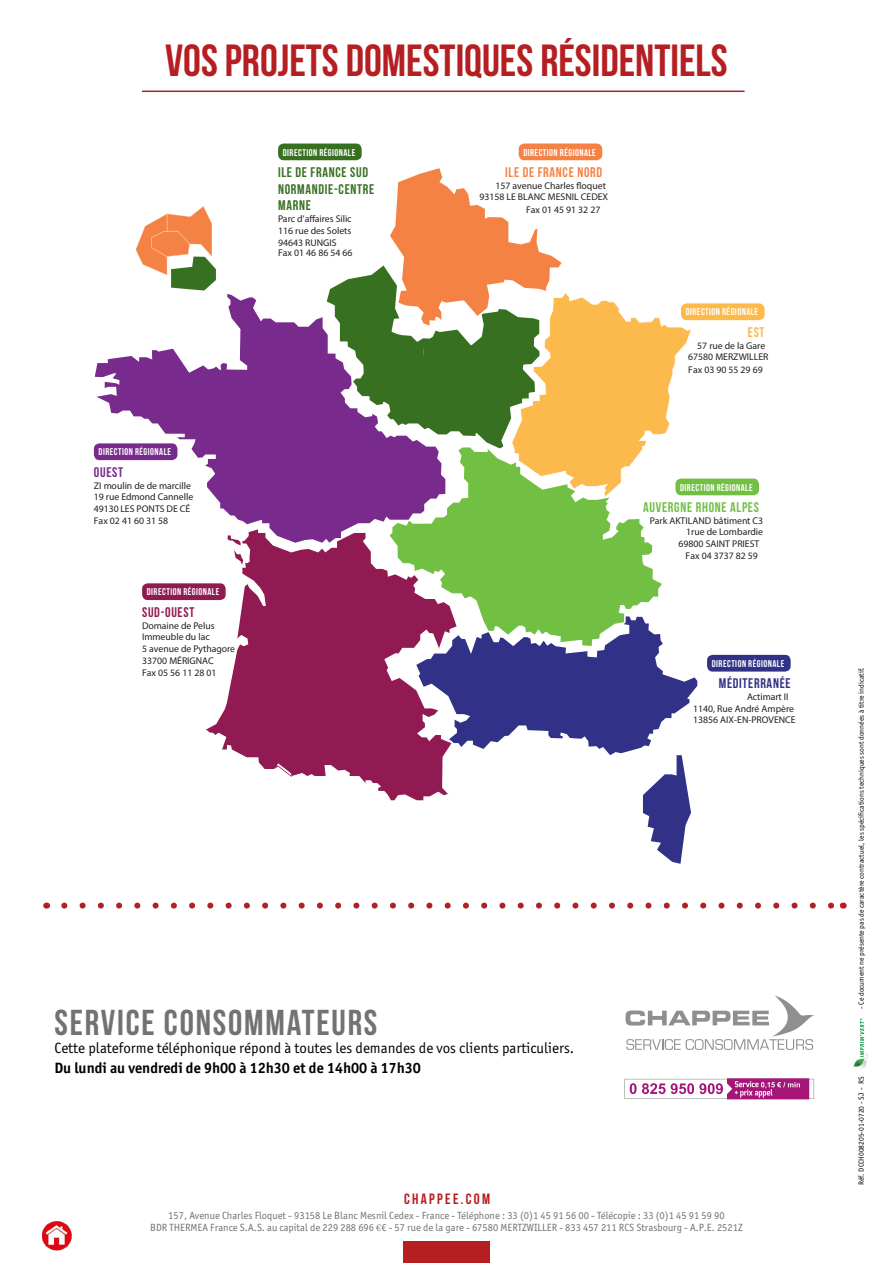
<style>
.page{position:relative;width:893px;height:1263px;background:#fff}
.page>*{position:absolute;margin:0;border:0;box-sizing:border-box;transform-origin:0 0}
.t1{font:700 45px "Bebas Neue";color:#b61f22}
.t2{font:700 36px "Bebas Neue";letter-spacing:.05em;color:#717273}
.t3{font:15px "Officina Sans ITC Pro";color:#000}
.t4{font:700 15px "Officina Sans ITC Pro";color:#000}
.t5{font:700 15px "Bebas Neue";letter-spacing:.155em;color:#b61f22}
.t6{font:700 13.95px/16.8px "Bebas Neue";letter-spacing:.05em;color:#387022}
.t7{font:700 13.95px "Bebas Neue";letter-spacing:.05em;color:#71bf43}
.t8{font:700 13.95px "Bebas Neue";letter-spacing:.05em;color:#f58245}
.t9{font:700 13.95px "Bebas Neue";letter-spacing:.05em;color:#303187}
.t10{font:700 13.95px "Bebas Neue";letter-spacing:.05em;color:#901a51}
.t11{font:700 13.95px "Bebas Neue";letter-spacing:.05em;color:#782a8d}
.t12{font:700 13.95px "Bebas Neue";color:#fcb94c}
.t13{font:10.5px/12.6px "Officina Sans ITC Pro";color:#717273;text-align:center}
.t14{font:700 10.5px "Bebas Neue";letter-spacing:.155em;color:#747576}
.t15{font:9.75px/11.9px "Officina Sans";color:#221f1f}
.t16{font:700 9.75px "Bebas Neue";letter-spacing:.05em;color:#fff}
.t17{font:7.5px "Officina Sans ITC Pro";color:#000}
.s1{font-family:"Minion Pro"}
.s2{font-size:15px;color:#b61f22}
</style>
<div class="page">
<img style="left:43px;top:1221px;width:29px;height:29px">
<img style="left:853px;top:1054px;width:15px;height:15px">
<svg style="left:860px;top:1018px;width:4px;height:39px"></svg>
<div style="left:404px;top:1242px;width:86px;height:21px;background:#b61f22"></div>
<hr style="left:142px;top:91px;width:602px;height:1px;background:#b61f22">
<svg style="left:135px;top:206px;width:81px;height:85px"></svg>
<svg style="left:329px;top:168px;width:362px;height:328px"></svg>
<svg style="left:458px;top:647px;width:240px;height:217px"></svg>
<svg style="left:447px;top:446px;width:216px;height:201px;fill:#71bf43"></svg>
<svg style="left:205px;top:528px;width:253px;height:273px;fill:#901a51"></svg>
<svg style="left:226px;top:544px;width:19px;height:21px"></svg>
<svg style="left:93px;top:292px;width:354px;height:252px"></svg>
<div style="left:519px;top:144px;width:83px;height:16px;background:#f58245;border-radius:6px"></div>
<div style="left:681px;top:303px;width:83px;height:17px;background:#fcb94c;border-radius:6px"></div>
<div style="left:675px;top:479px;width:84px;height:16px;background:#71bf43;border-radius:6px"></div>
<div style="left:142px;top:583px;width:84px;height:17px;background:#901a51;border-radius:6px"></div>
<div style="left:94px;top:443px;width:83px;height:17px;background:#782a8d;border-radius:6px"></div>
<div style="left:707px;top:655px;width:84px;height:17px;background:#303187;border-radius:6px"></div>
<div style="left:278px;top:144px;width:84px;height:16px;background:#387022;border-radius:6px"></div>
<svg style="left:64px;top:902px;width:770px;height:6px"></svg>
<svg style="left:624px;top:1078px;width:190px;height:21px"></svg>
<svg style="left:626px;top:995px;width:188px;height:55px"></svg>
<h1 class="t1" style="left:165px;top:36px;width:564px">VOS PROJETS DOMESTIQUES RÉSIDENTIELS</h1>
<p class="t16" style="left:283px;top:146px;width:74px">DIRECTION RÉGIONALE</p>
<h3 class="t6" style="left:278px;top:164px;width:98px">ILE DE FRANCE SUD<br>NORMANDIE-CENTRE<br>MARNE</h3>
<p class="t15" style="left:278px;top:213px;width:76px;line-height:11.4px">Parc d’affaires Silic<br>116 rue des Solets<br>94643 RUNGIS<br>Fax 01 46 86 54 66</p>
<p class="t16" style="left:99px;top:446px;width:74px">DIRECTION RÉGIONALE</p>
<h3 class="t11" style="left:94px;top:464px;width:31px">OUEST</h3>
<p class="t15" style="left:94px;top:480px;width:101px">ZI moulin de de marcille<br>19 rue Edmond Cannelle<br>49130 LES PONTS DE CÉ<br>Fax 02 41 60 31 58</p>
<p class="t16" style="left:147px;top:586px;width:74px">DIRECTION RÉGIONALE</p>
<h3 class="t10" style="left:142px;top:604px;width:54px">SUD-OUEST</h3>
<p class="t15" style="left:142px;top:620px;width:94px">Domaine de Pelus<br>Immeuble du lac<br>5 avenue de Pythagore<br>33700 MÉRIGNAC<br>Fax 05 56 11 28 01</p>
<p class="t16" style="left:523px;top:146px;width:74px">DIRECTION RÉGIONALE</p>
<h3 class="t8" style="left:505px;top:164px;width:98px">ILE DE FRANCE NORD</h3>
<p class="t15" style="left:495px;top:180px;width:112px">157 avenue Charles floquet</p>
<p class="t15" style="left:479px;top:192px;width:130px">93158 LE BLANC MESNIL CEDEX</p>
<p class="t15" style="left:526px;top:204px;width:76px">Fax 01 45 91 32 27</p>
<p class="t16" style="left:686px;top:306px;width:74px">DIRECTION RÉGIONALE</p>
<h3 class="t12" style="left:748px;top:324px;width:18px">EST</h3>
<p class="t15" style="left:688px;top:340px;width:82px;text-indent:9px">57 rue de la Gare<br>67580 MERZWILLER<br>Fax 03 90 55 29 69</p>
<p class="t16" style="left:680px;top:481px;width:74px">DIRECTION RÉGIONALE</p>
<h3 class="t7" style="left:643px;top:499px;width:117px">AUVERGNE RHONE ALPES</h3>
<p class="t15" style="left:650px;top:515px;width:115px">Park AKTILAND bâtiment C3</p>
<p class="t15" style="left:686px;top:527px;width:78px">1rue de Lombardie</p>
<p class="t15" style="left:679px;top:538px;width:82px">69800 SAINT PRIEST</p>
<p class="t15" style="left:686px;top:551px;width:74px">Fax 04 3737 82 59</p>
<p class="t16" style="left:712px;top:658px;width:74px">DIRECTION RÉGIONALE</p>
<h3 class="t9" style="left:719px;top:675px;width:73px">MÉDITERRANÉE</h3>
<p class="t15" style="left:693px;top:691px;width:104px;text-indent:54px">Actimart II<br>1140, Rue André Ampère<br>13856 AIX-EN-PROVENCE</p>
<h2 class="t2" style="left:54px;top:1003px;width:324px">SERVICE CONSOMMATEURS</h2>
<h3 class="t3" style="left:54px;top:1039px;width:521px">Cette plateforme téléphonique répond à toutes les demandes de vos clients particuliers.</h3>
<h3 class="t4" style="left:54px;top:1058px;width:368px">Du lundi au vendredi de 9h00 à 12h30 et de 14h00 à 17h30</h3>
<h3 class="t5" style="left:404px;top:1190px;width:88px">CHAPPEE.COM</h3>
<p class="t13" style="left:150px;top:1209px;width:594px">157, Avenue Charles Floquet - 93158 Le Blanc Mesnil Cedex - France - Téléphone : 33 (0)1 45 91 56 00 - Télécopie : 33 (0)1 45 91 59 90<br>BDR THERMEA France S.A.S. au capital de 229 288 696 <span class="s1">€</span>€ - 57 rue de la gare - 67580 MERTZWILLER - 833 457 211 RCS Strasbourg - A.P.E. 2521Z</p>
<p class="t14" style="left:417px;top:1222px;width:61px"><span class="s2">18</span> CH PPEE</p>
<p class="t17" style="left:857px;top:1009px;width:343px;rotate:-90deg">- Ce document ne présente pas de caractère contractuel, les spécifications techniques sont données à titre indicatif.</p>
<p class="t17" style="left:857px;top:1185px;width:110px;rotate:-90deg">Réf. DCCH008205-01-0720 - SJ - RS</p>
</div>
